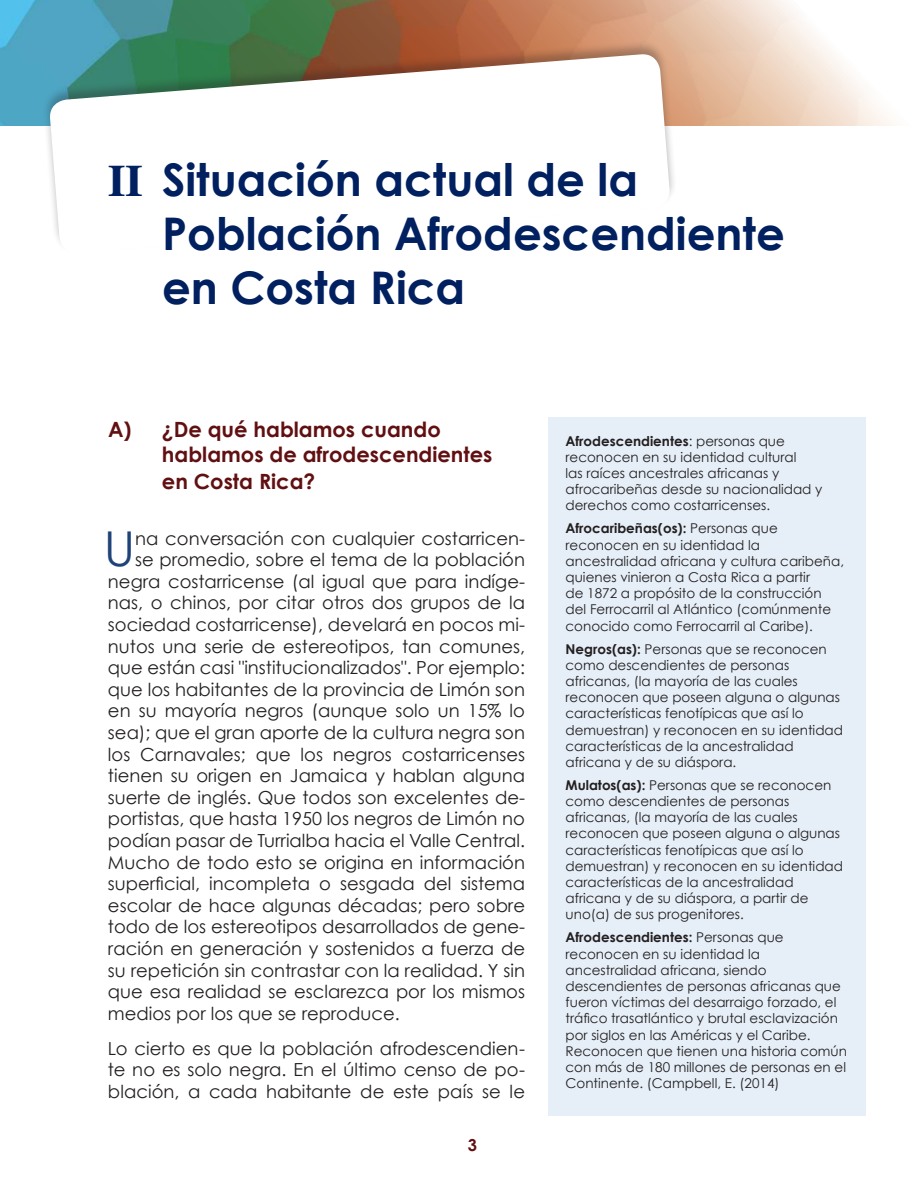
<style>
.page{position:relative;width:918px;height:1188px;background:#fff}
.page>*{position:absolute;margin:0;border:0;box-sizing:border-box;transform-origin:0 0}
.t1{font:48px "Century Gothic";color:#1f4378}
.t2{font:700 45px/54px "Century Gothic";color:#002060}
.t3{font:700 21px/26.1px "Century Gothic";color:#611012}
.t4{font:18px/21.6px "Century Gothic";color:#231f20;text-align:justify}
.t5{font:700 16.5px "Century Gothic";color:#611012}
.t6{font:13.5px/16.2px "Century Gothic";color:#231f20}
.s1{font-family:"Times"}
.s2{font-weight:700}
</style>
<div class="page">
<img style="left:0;top:0;width:892px;height:125px">
<div style="left:548px;top:418px;width:317px;height:698px;background:#e6eff8"></div>
<div style="left:42px;top:40px;width:635px;height:214px;background:#231f20;opacity:.3"></div>
<svg style="left:49px;top:53px;width:622px;height:201px"></svg>
<h2 class="t2" style="left:162px;top:151px;width:624px;text-indent:-54px"><span class="s1">II</span> Situación actual de la<br>Población Afrodescendiente en Costa Rica</h2>
<h3 class="t3" style="left:162px;top:416px;width:332px;text-indent:-54px">A) ¿De qué hablamos cuando hablamos de afrodescendientes en Costa Rica?</h3>
<h1 class="t1" style="left:104px;top:519px;width:33px">U</h1>
<h3 class="t4" style="left:135px;top:527px;width:391px">na conversación con cualquier costarricen-</h3>
<h3 class="t4" style="left:135px;top:549px;width:391px">se promedio, sobre el tema de la población</h3>
<h3 class="t4" style="left:108px;top:570px;width:419px">negra costarricense (al igual que para indíge-</h3>
<h3 class="t4" style="left:108px;top:592px;width:419px">nas, o chinos, por citar otros dos grupos de la</h3>
<h3 class="t4" style="left:108px;top:613px;width:419px">sociedad costarricense), develará en pocos mi-</h3>
<h3 class="t4" style="left:108px;top:635px;width:419px">nutos una serie de estereotipos, tan comunes,</h3>
<h3 class="t4" style="left:108px;top:657px;width:419px">que están casi "institucionalizados". Por ejemplo:</h3>
<h3 class="t4" style="left:108px;top:678px;width:419px">que los habitantes de la provincia de Limón son</h3>
<h3 class="t4" style="left:108px;top:700px;width:419px">en su mayoría negros (aunque solo un 15% lo</h3>
<h3 class="t4" style="left:108px;top:721px;width:419px">sea); que el gran aporte de la cultura negra son</h3>
<h3 class="t4" style="left:108px;top:743px;width:419px">los Carnavales; que los negros costarricenses</h3>
<h3 class="t4" style="left:108px;top:765px;width:419px">tienen su origen en Jamaica y hablan alguna</h3>
<h3 class="t4" style="left:108px;top:786px;width:419px">suerte de inglés. Que todos son excelentes de-</h3>
<h3 class="t4" style="left:108px;top:808px;width:419px">portistas, que hasta 1950 los negros de Limón no</h3>
<h3 class="t4" style="left:108px;top:829px;width:419px">podían pasar de Turrialba hacia el Valle Central.</h3>
<h3 class="t4" style="left:108px;top:851px;width:419px">Mucho de todo esto se origina en información</h3>
<h3 class="t4" style="left:108px;top:873px;width:419px">superficial, incompleta o sesgada del sistema</h3>
<h3 class="t4" style="left:108px;top:894px;width:419px">escolar de hace algunas décadas; pero sobre</h3>
<h3 class="t4" style="left:108px;top:916px;width:419px">todo de los estereotipos desarrollados de gene-</h3>
<h3 class="t4" style="left:108px;top:937px;width:419px">ración en generación y sostenidos a fuerza de</h3>
<h3 class="t4" style="left:108px;top:959px;width:419px">su repetición sin contrastar con la realidad. Y sin</h3>
<h3 class="t4" style="left:108px;top:981px;width:419px">que esa realidad se esclarezca por los mismos</h3>
<h3 class="t4" style="left:108px;top:1002px;width:293px">medios por los que se reproduce.</h3>
<h3 class="t4" style="left:108px;top:1037px;width:419px">Lo cierto es que la población afrodescendien&shy;te no es solo negra. En el último censo de po&shy;blación, a cada habitante de este país se le</h3>
<p class="t5" style="left:468px;top:1135px;width:11px">3</p>
<p class="t6" style="left:566px;top:432px;width:258px"><span class="s2">Afrodescendientes</span>: personas que reconocen en su identidad cultural<br>las raíces ancestrales africanas y afrocaribeñas desde su nacionalidad y derechos como costarricenses.</p>
<p class="t6" style="left:566px;top:520px;width:280px"><span class="s2">Afrocaribeñas(os):</span> Personas que reconocen en su identidad la ancestralidad africana y cultura caribeña, quienes vinieron a Costa Rica a partir<br>de 1872 a propósito de la construcción del Ferrocarril al Atlántico (comúnmente conocido como Ferrocarril al Caribe).</p>
<p class="t6" style="left:566px;top:640px;width:279px"><span class="s2">Negros(as):</span> Personas que se reconocen como descendientes de personas africanas, (la mayoría de las cuales reconocen que poseen alguna o algunas características fenotípicas que así lo demuestran) y reconocen en su identidad características de la ancestralidad africana y de su diáspora.</p>
<p class="t6" style="left:566px;top:777px;width:279px"><span class="s2">Mulatos(as):</span> Personas que se reconocen como descendientes de personas africanas, (la mayoría de las cuales reconocen que poseen alguna o algunas características fenotípicas que así lo demuestran) y reconocen en su identidad características de la ancestralidad africana y de su diáspora, a partir de uno(a) de sus progenitores.</p>
<p class="t6" style="left:566px;top:929px;width:283px"><span class="s2">Afrodescendientes:</span> Personas que reconocen en su identidad la ancestralidad africana, siendo descendientes de personas africanas que fueron víctimas del desarraigo forzado, el tráfico trasatlántico y brutal esclavización por siglos en las Américas y el Caribe.<br>Reconocen que tienen una historia común con más de 180 millones de personas en el Continente. (Campbell, E. (2014)</p>
</div>
